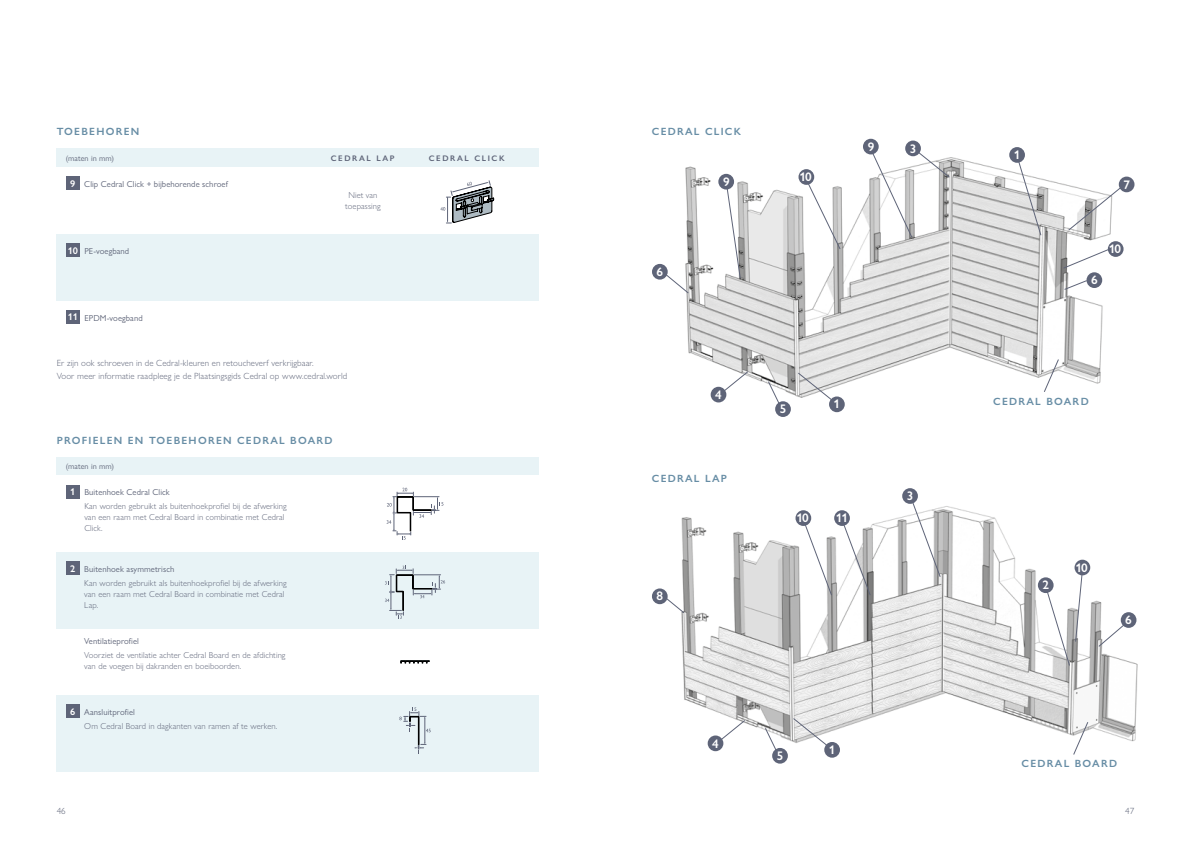
<style>
.page{position:relative;width:1191px;height:842px;background:#fff}
.page>*{position:absolute;margin:0;border:0;box-sizing:border-box;transform-origin:0 0}
.t1{font:600 12.5px "Gill Sans Nova";letter-spacing:-.09em;color:#fff}
.t2{font:600 10.5px "Gill Sans Nova";letter-spacing:.12em;color:#678da5}
.t3{font:600 9.8px "Gill Sans Nova";color:#fff}
.t4{font:300 9px/13px "Gill Sans Nova";letter-spacing:.01em;color:#5e6478}
.t5{font:300 8.6px/10.8px "Gill Sans Nova";letter-spacing:.01em;color:#5e6478}
.t6{font:8.6px "Gill Sans Nova";letter-spacing:.01em;color:#5e6478}
.t7{font:8.1px "Gill Sans Nova";letter-spacing:.01em;color:#5e6478}
.t8{font:600 8.1px "Gill Sans Nova";letter-spacing:.2em;color:#5e6478}
.s1{font-weight:600;font-size:9.8px;color:#fff}
</style>
<div class="page">
<img style="left:681px;top:506px;width:457px;height:238px">
<svg style="left:909px;top:503px;width:32px;height:75px"></svg>
<svg style="left:792px;top:718px;width:38px;height:27px"></svg>
<svg style="left:665px;top:597px;width:20px;height:17px"></svg>
<svg style="left:764px;top:727px;width:13px;height:22px"></svg>
<svg style="left:719px;top:720px;width:26px;height:21px"></svg>
<svg style="left:1072px;top:721px;width:16px;height:34px"></svg>
<svg style="left:1098px;top:620px;width:31px;height:27px"></svg>
<div style="left:1120px;top:612px;width:16px;height:16px;background:#5e6478;border-radius:50%"></div>
<svg style="left:843px;top:523px;width:28px;height:73px"></svg>
<div style="left:834px;top:510px;width:16px;height:16px;background:#5e6478;border-radius:50%"></div>
<svg style="left:1037px;top:577px;width:16px;height:16px"></svg>
<div style="left:824px;top:742px;width:16px;height:16px;background:#5e6478;border-radius:50%"></div>
<div style="left:652px;top:588px;width:15px;height:16px;background:#5e6478;border-radius:50%"></div>
<div style="left:772px;top:748px;width:16px;height:16px;background:#5e6478;border-radius:50%"></div>
<div style="left:707px;top:735px;width:16px;height:16px;background:#5e6478;border-radius:50%"></div>
<div style="left:902px;top:488px;width:16px;height:16px;background:#5e6478;border-radius:50%"></div>
<svg style="left:804px;top:523px;width:28px;height:73px"></svg>
<div style="left:795px;top:510px;width:16px;height:16px;background:#5e6478;border-radius:50%"></div>
<div style="left:1074px;top:560px;width:16px;height:15px;background:#5e6478;border-radius:50%"></div>
<svg style="left:1044px;top:574px;width:38px;height:92px"></svg>
<img style="left:685px;top:152px;width:426px;height:247px">
<svg style="left:1016px;top:155px;width:25px;height:81px"></svg>
<svg style="left:797px;top:372px;width:38px;height:27px"></svg>
<svg style="left:767px;top:381px;width:13px;height:22px"></svg>
<svg style="left:722px;top:371px;width:26px;height:21px"></svg>
<svg style="left:1068px;top:185px;width:55px;height:46px"></svg>
<svg style="left:1043px;top:359px;width:16px;height:34px"></svg>
<svg style="left:1063px;top:280px;width:24px;height:10px"></svg>
<div style="left:1086px;top:272px;width:16px;height:16px;background:#5e6478;border-radius:50%"></div>
<div style="left:1009px;top:147px;width:16px;height:16px;background:#5e6478;border-radius:50%"></div>
<div style="left:829px;top:396px;width:15px;height:16px;background:#5e6478;border-radius:50%"></div>
<div style="left:775px;top:401px;width:16px;height:16px;background:#5e6478;border-radius:50%"></div>
<div style="left:710px;top:387px;width:16px;height:15px;background:#5e6478;border-radius:50%"></div>
<div style="left:1118px;top:177px;width:16px;height:15px;background:#5e6478;border-radius:50%"></div>
<div style="left:905px;top:141px;width:16px;height:15px;background:#5e6478;border-radius:50%"></div>
<svg style="left:807px;top:182px;width:34px;height:68px"></svg>
<svg style="left:871px;top:147px;width:79px;height:91px"></svg>
<div style="left:798px;top:169px;width:16px;height:16px;background:#5e6478;border-radius:50%"></div>
<div style="left:863px;top:139px;width:15px;height:15px;background:#5e6478;border-radius:50%"></div>
<div style="left:1107px;top:241px;width:16px;height:16px;background:#5e6478;border-radius:50%"></div>
<svg style="left:1062px;top:248px;width:47px;height:21px"></svg>
<svg style="left:725px;top:181px;width:16px;height:98px"></svg>
<div style="left:718px;top:174px;width:16px;height:16px;background:#5e6478;border-radius:50%"></div>
<svg style="left:665px;top:274px;width:24px;height:20px"></svg>
<div style="left:652px;top:264px;width:15px;height:16px;background:#5e6478;border-radius:50%"></div>
<div style="left:57px;top:552px;width:482px;height:76px;background:#e8f3f6"></div>
<div style="left:57px;top:695px;width:482px;height:77px;background:#e8f3f6"></div>
<div style="left:66px;top:704px;width:14px;height:14px;background:#5e6478"></div>
<svg style="left:399px;top:707px;width:32px;height:47px"></svg>
<div style="left:57px;top:457px;width:482px;height:18px;background:#e8f3f6"></div>
<div style="left:57px;top:149px;width:482px;height:18px;background:#e8f3f6"></div>
<div style="left:66px;top:176px;width:14px;height:14px;background:#5e6478"></div>
<div style="left:66px;top:485px;width:14px;height:13px;background:#5e6478"></div>
<svg style="left:386px;top:488px;width:57px;height:52px"></svg>
<div style="left:57px;top:234px;width:482px;height:67px;background:#e8f3f6"></div>
<div style="left:66px;top:243px;width:14px;height:14px;background:#5e6478"></div>
<div style="left:66px;top:561px;width:14px;height:14px;background:#5e6478"></div>
<svg style="left:400px;top:660px;width:29px;height:3px"></svg>
<div style="left:66px;top:310px;width:14px;height:14px;background:#5e6478"></div>
<svg style="left:440px;top:180px;width:54px;height:44px"></svg>
<svg style="left:385px;top:566px;width:60px;height:53px"></svg>
<p class="t2" style="left:57px;top:125px;width:84px">TOEBEHOREN</p>
<p class="t7" style="left:66px;top:153px;width:50px">(maten in mm)</p>
<p class="t6" style="left:70px;top:179px;width:159px"><span class="s1">9</span> Clip Cedral Click + bijbehorende schroef</p>
<p class="t6" style="left:68px;top:246px;width:63px"><span class="s1">10</span> PE-voegband</p>
<p class="t6" style="left:68px;top:313px;width:77px"><span class="s1">11</span> EPDM-voegband</p>
<p class="t8" style="left:331px;top:153px;width:65px">CEDRAL LAP</p>
<p class="t8" style="left:429px;top:153px;width:77px">CEDRAL CLICK</p>
<p class="t5" style="left:345px;top:190px;width:37px;text-align:center">Niet van toepassing</p>
<p class="t4" style="left:57px;top:357px;width:292px">Er zijn ook schroeven in de Cedral-kleuren en retoucheverf verkrijgbaar.<br>Voor meer informatie raadpleeg je de Plaatsingsgids Cedral op www.cedral.world</p>
<p class="t2" style="left:57px;top:434px;width:277px">PROFIELEN EN TOEBEHOREN CEDRAL BOARD</p>
<p class="t7" style="left:66px;top:461px;width:50px">(maten in mm)</p>
<p class="t3" style="left:70px;top:486px;width:7px">1</p>
<p class="t6" style="left:84px;top:487px;width:87px">Buitenhoek Cedral Click</p>
<p class="t5" style="left:84px;top:501px;width:204px">Kan worden gebruikt als buitenhoekprofiel bij de afwerking van een raam met Cedral Board in combinatie met Cedral<br>Click.</p>
<p class="t3" style="left:70px;top:562px;width:7px">2</p>
<p class="t6" style="left:84px;top:564px;width:92px">Buitenhoek asymmetrisch</p>
<p class="t5" style="left:84px;top:577px;width:204px">Kan worden gebruikt als buitenhoekprofiel bij de afwerking van een raam met Cedral Board in combinatie met Cedral<br>Lap.</p>
<p class="t6" style="left:84px;top:636px;width:56px">Ventilatieprofiel</p>
<p class="t5" style="left:84px;top:649px;width:203px">Voorziet de ventilatie achter Cedral Board en de afdichting van de voegen bij dakranden en boeiboorden.</p>
<p class="t3" style="left:70px;top:706px;width:7px">6</p>
<p class="t6" style="left:84px;top:707px;width:52px">Aansluitprofiel</p>
<p class="t5" style="left:84px;top:721px;width:194px">Om Cedral Board in dagkanten van ramen af te werken.</p>
<p class="t2" style="left:652px;top:125px;width:91px">CEDRAL CLICK</p>
<h1 class="t1" style="left:656px;top:264px;width:8px">6</h1>
<h1 class="t1" style="left:723px;top:174px;width:8px">9</h1>
<h1 class="t1" style="left:799px;top:169px;width:14px">10</h1>
<h1 class="t1" style="left:867px;top:139px;width:8px">9</h1>
<h1 class="t1" style="left:909px;top:141px;width:8px">3</h1>
<h1 class="t1" style="left:715px;top:387px;width:8px">4</h1>
<p class="t2" style="left:652px;top:472px;width:77px">CEDRAL LAP</p>
<h1 class="t1" style="left:656px;top:588px;width:8px">8</h1>
<h1 class="t1" style="left:779px;top:401px;width:8px">5</h1>
<h1 class="t1" style="left:833px;top:396px;width:8px">1</h1>
<h1 class="t1" style="left:796px;top:510px;width:14px">10</h1>
<h1 class="t1" style="left:836px;top:510px;width:14px">11</h1>
<h1 class="t1" style="left:906px;top:488px;width:8px">3</h1>
<h1 class="t1" style="left:712px;top:735px;width:8px">4</h1>
<h1 class="t1" style="left:776px;top:748px;width:8px">5</h1>
<h1 class="t1" style="left:829px;top:742px;width:8px">1</h1>
<h1 class="t1" style="left:1013px;top:147px;width:8px">1</h1>
<h1 class="t1" style="left:1123px;top:177px;width:8px">7</h1>
<h1 class="t1" style="left:1091px;top:272px;width:8px">6</h1>
<h1 class="t1" style="left:1109px;top:241px;width:14px">10</h1>
<p class="t2" style="left:993px;top:394px;width:97px">CEDRAL BOARD</p>
<h1 class="t1" style="left:1042px;top:577px;width:8px">2</h1>
<h1 class="t1" style="left:1075px;top:560px;width:14px">10</h1>
<h1 class="t1" style="left:1125px;top:612px;width:8px">6</h1>
<p class="t2" style="left:1021px;top:757px;width:97px">CEDRAL BOARD</p>
<p class="t4" style="left:57px;top:804px;width:11px">46</p>
<p class="t4" style="left:1125px;top:804px;width:11px">47</p>
</div>
